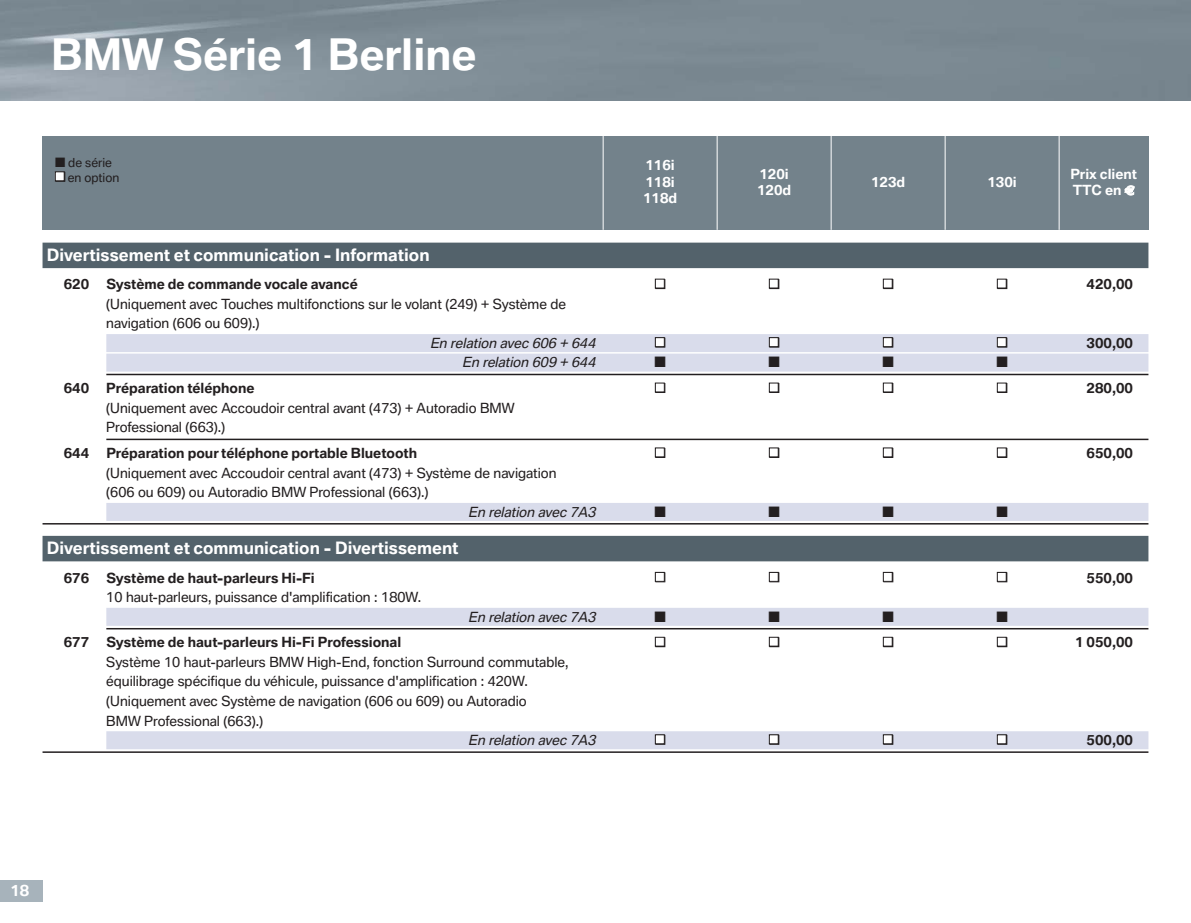
<style>
.page{position:relative;width:1191px;height:923px;background:#fff}
.page>*{position:absolute;margin:0;border:0;box-sizing:border-box;transform-origin:0 0}
.t1{font:700 42px "BMW Type";color:#fff}
.t2{font:700 16.5px "BMW Type";color:#fff}
.t3{font:15px "Zapf Dingbats ITC";color:#231f20}
.t4{font:700 15px "BMW Type";color:#fff}
.t5{font:13.5px/19.5px "BMW Type";color:#231f20}
.t6{font:700 13.5px "BMW Type";color:#231f20}
.t7{font:italic 13.5px "BMW Type";color:#231f20}
.t8{font:300 13.5px/16.5px "BMW Type";color:#fff}
.t9{font:12px/15.5px "BMW Type";color:#231f20}
.s1{font-family:"Euro Sans";font-weight:700}
</style>
<div class="page">
<div style="left:0;top:880px;width:43px;height:22px;background:#a7b3bb"></div>
<div style="left:43px;top:243px;width:1105px;height:25px;background:#53626b"></div>
<div style="left:106px;top:334px;width:1042px;height:18px;background:#d9dceb"></div>
<div style="left:106px;top:353px;width:1042px;height:18px;background:#d9dceb"></div>
<hr style="left:106px;top:374px;width:1042px;height:1px;background:#231f20">
<hr style="left:106px;top:438px;width:1042px;height:2px;background:#231f20">
<div style="left:106px;top:503px;width:1042px;height:18px;background:#d9dceb"></div>
<hr style="left:43px;top:523px;width:1105px;height:1px;background:#231f20">
<div style="left:43px;top:536px;width:1105px;height:25px;background:#53626b"></div>
<div style="left:106px;top:608px;width:1042px;height:18px;background:#d9dceb"></div>
<hr style="left:106px;top:628px;width:1042px;height:1px;background:#231f20">
<div style="left:106px;top:731px;width:1042px;height:18px;background:#d9dceb"></div>
<hr style="left:43px;top:751px;width:1105px;height:2px;background:#231f20">
<div style="left:1059px;top:136px;width:89px;height:94px;background:#73828b"></div>
<div style="left:945px;top:136px;width:114px;height:94px;background:#73828b"></div>
<div style="left:43px;top:136px;width:561px;height:94px;background:#73828b"></div>
<div style="left:831px;top:136px;width:114px;height:94px;background:#73828b"></div>
<div style="left:717px;top:136px;width:114px;height:94px;background:#73828b"></div>
<div style="left:603px;top:136px;width:114px;height:94px;background:#73828b"></div>
<hr style="left:1058px;top:128px;width:1px;height:102px;background:#fff">
<hr style="left:944px;top:128px;width:1px;height:102px;background:#fff">
<hr style="left:830px;top:128px;width:1px;height:102px;background:#fff">
<hr style="left:717px;top:128px;width:1px;height:102px;background:#fff">
<hr style="left:603px;top:128px;width:1px;height:102px;background:#fff">
<h1 class="t1" style="left:51px;top:39px;width:427px">BMW Série 1 Berline</h1>
<p class="t9" style="left:68px;top:155px;width:53px;text-indent:-12px">■ de série en option</p>
<p class="t8" style="left:643px;top:158px;width:36px">116i<br>118i<br>118d</p>
<p class="t8" style="left:757px;top:167px;width:36px">120i<br>120d</p>
<p class="t8" style="left:871px;top:175px;width:36px">123d</p>
<p class="t8" style="left:987px;top:175px;width:31px">130i</p>
<p class="t8" style="left:1070px;top:167px;width:68px">Prix client<br>TTC en <span class="s1">€</span></p>
<p class="t2" style="left:47px;top:248px;width:384px">Divertissement et communication - Information</p>
<p class="t6" style="left:64px;top:279px;width:27px">620</p>
<p class="t6" style="left:106px;top:279px;width:253px">Système de commande vocale avancé</p>
<p class="t6" style="left:1086px;top:279px;width:48px">420,00</p>
<p class="t5" style="left:106px;top:295px;width:461px">(Uniquement avec Touches multifonctions sur le volant (249) + Système de navigation (606 ou 609).)</p>
<p class="t7" style="left:430px;top:338px;width:170px">En relation avec 606 + 644</p>
<p class="t6" style="left:1086px;top:338px;width:48px">300,00</p>
<p class="t7" style="left:462px;top:357px;width:137px">En relation 609 + 644</p>
<p class="t3" style="left:654px;top:357px;width:13px">■</p>
<p class="t3" style="left:768px;top:357px;width:13px">■</p>
<p class="t3" style="left:882px;top:357px;width:13px">■</p>
<p class="t3" style="left:996px;top:357px;width:13px">■</p>
<p class="t6" style="left:64px;top:383px;width:27px">640</p>
<p class="t6" style="left:106px;top:383px;width:150px">Préparation téléphone</p>
<p class="t6" style="left:1086px;top:383px;width:48px">280,00</p>
<p class="t5" style="left:106px;top:399px;width:410px">(Uniquement avec Accoudoir central avant (473) + Autoradio BMW<br>Professional (663).)</p>
<p class="t6" style="left:64px;top:448px;width:27px">644</p>
<p class="t6" style="left:106px;top:448px;width:312px">Préparation pour téléphone portable Bluetooth</p>
<p class="t6" style="left:1086px;top:448px;width:48px">650,00</p>
<p class="t5" style="left:106px;top:464px;width:452px">(Uniquement avec Accoudoir central avant (473) + Système de navigation (606 ou 609) ou Autoradio BMW Professional (663).)</p>
<p class="t7" style="left:468px;top:506px;width:131px">En relation avec 7A3</p>
<p class="t3" style="left:654px;top:506px;width:13px">■</p>
<p class="t3" style="left:768px;top:506px;width:13px">■</p>
<p class="t3" style="left:882px;top:506px;width:13px">■</p>
<p class="t3" style="left:996px;top:506px;width:13px">■</p>
<p class="t2" style="left:47px;top:541px;width:413px">Divertissement et communication - Divertissement</p>
<p class="t6" style="left:64px;top:572px;width:27px">676</p>
<p class="t6" style="left:106px;top:572px;width:210px">Système de haut-parleurs Hi-Fi</p>
<p class="t6" style="left:1086px;top:572px;width:48px">550,00</p>
<p class="t5" style="left:106px;top:588px;width:316px">10 haut-parleurs, puissance d'amplification : 180W.</p>
<p class="t7" style="left:468px;top:611px;width:131px">En relation avec 7A3</p>
<p class="t3" style="left:654px;top:611px;width:13px">■</p>
<p class="t3" style="left:768px;top:611px;width:13px">■</p>
<p class="t3" style="left:882px;top:611px;width:13px">■</p>
<p class="t3" style="left:996px;top:611px;width:13px">■</p>
<p class="t6" style="left:64px;top:637px;width:27px">677</p>
<p class="t6" style="left:106px;top:637px;width:296px">Système de haut-parleurs Hi-Fi Professional</p>
<p class="t6" style="left:1075px;top:637px;width:60px">1 050,00</p>
<p class="t5" style="left:106px;top:653px;width:464px">Système 10 haut-parleurs BMW High-End, fonction Surround commutable, équilibrage spécifique du véhicule, puissance d'amplification : 420W. (Uniquement avec Système de navigation (606 ou 609) ou Autoradio<br>BMW Professional (663).)</p>
<p class="t7" style="left:468px;top:735px;width:131px">En relation avec 7A3</p>
<p class="t6" style="left:1086px;top:735px;width:48px">500,00</p>
<p class="t4" style="left:10px;top:884px;width:20px">18</p>
</div>
